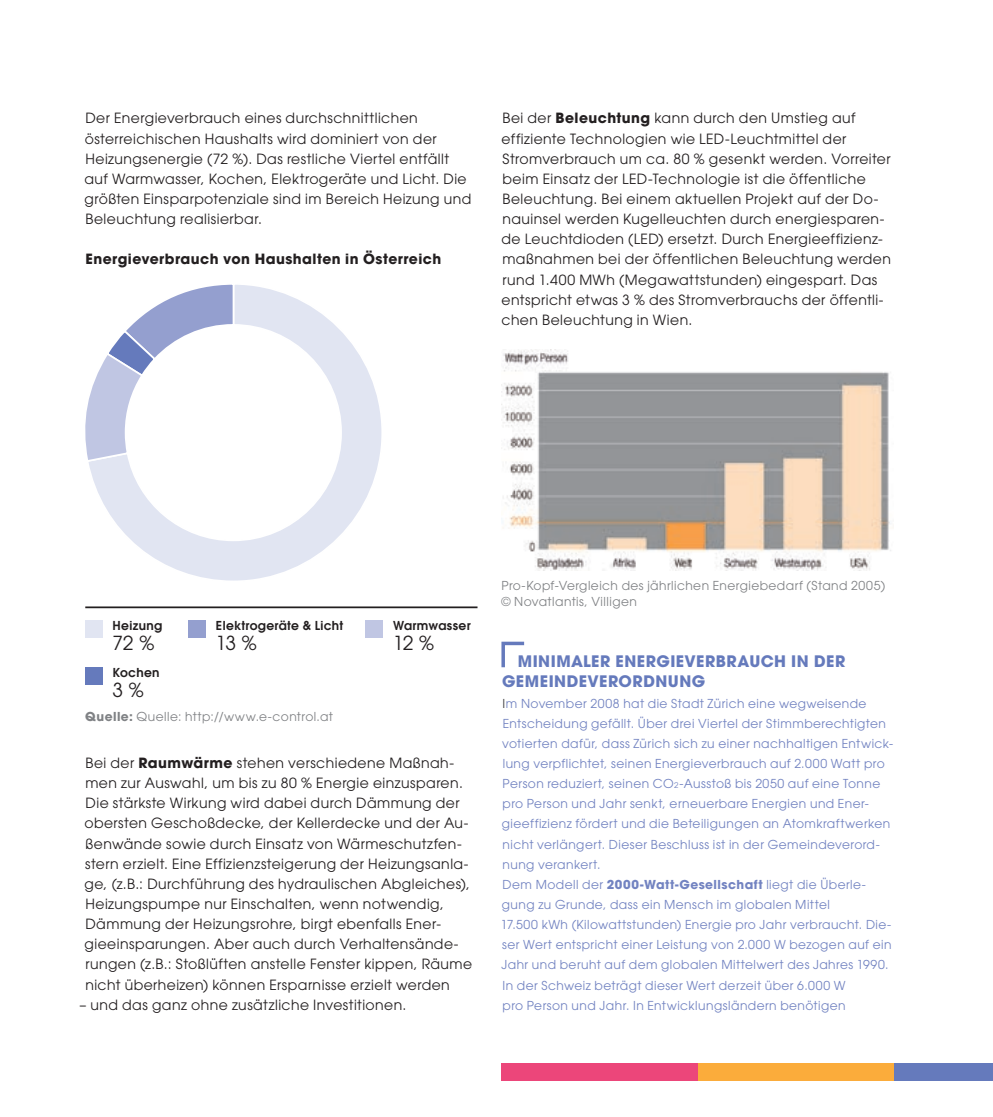
<style>
.page{position:relative;width:993px;height:1117px;background:#fff}
.page>*{position:absolute;margin:0;border:0;box-sizing:border-box;transform-origin:0 0}
.t1{font:19.25px "Avant Garde";color:#231f20}
.t2{font:700 15.75px/20.1px "Avant Garde";letter-spacing:.03em;color:#657abc}
.t3{font:14px/20.1px "Avant Garde";letter-spacing:.03em;color:#231f20}
.t4{font:700 14px "Avant Garde";letter-spacing:.03em;color:#231f20}
.t5{font:12.25px/20.1px "Avant Garde";letter-spacing:.035em;color:#7283c1}
.t6{font:12.25px/15.8px "Avant Garde";letter-spacing:.035em;color:#808285}
.t7{font:600 12.25px "Avant Garde";letter-spacing:.025em;color:#231f20}
.s1{font-weight:700}
.s2{color:#3e3e3f}
.s3{font-size:7.88px}
</style>
<div class="page">
<svg style="left:501px;top:641px;width:24px;height:27px"></svg>
<hr style="left:85px;top:606px;width:392px;height:2px;background:#231f20">
<div style="left:85px;top:620px;width:18px;height:17px;background:#e1e5f2"></div>
<div style="left:365px;top:620px;width:18px;height:17px;background:#c0c6e3"></div>
<div style="left:189px;top:620px;width:17px;height:17px;background:#949fcf"></div>
<div style="left:85px;top:667px;width:18px;height:17px;background:#657abc"></div>
<svg style="left:89px;top:285px;width:293px;height:296px"></svg>
<svg style="left:85px;top:284px;width:150px;height:179px"></svg>
<img style="left:501px;top:350px;width:390px;height:220px">
<div style="left:501px;top:1062px;width:197px;height:18px;background:#ec467a"></div>
<div style="left:698px;top:1062px;width:197px;height:18px;background:#fbac3b"></div>
<div style="left:893px;top:1062px;width:99px;height:18px;background:#657abc"></div>
<p class="t3" style="left:84px;top:108px;width:388px">Der Energieverbrauch eines durchschnittlichen österreichischen Haushalts wird dominiert von der Heizungsenergie (72 %). Das restliche Viertel entfällt auf Warmwasser, Kochen, Elektrogeräte und Licht. Die größten Einsparpotenziale sind im Bereich Heizung und Beleuchtung realisierbar.</p>
<p class="t4" style="left:85px;top:250px;width:357px">Energieverbrauch von Haushalten in Österreich</p>
<p class="t3" style="left:501px;top:108px;width:391px">Bei der <span class="s1">Beleuchtung</span> kann durch den Umstieg auf effiziente Technologien wie LED-Leuchtmittel der Stromverbrauch um ca. 80 % gesenkt werden. Vorreiter beim Einsatz der LED-Technologie ist die öffentliche Beleuchtung. Bei einem aktuellen Projekt auf der Do&shy;nauinsel werden Kugelleuchten durch energiesparen&shy;de Leuchtdioden (LED) ersetzt. Durch Energieeffizienz&shy;maßnahmen bei der öffentlichen Beleuchtung werden rund 1.400 MWh (Megawattstunden) eingespart. Das entspricht etwas 3 % des Stromverbrauchs der öffentli&shy;chen Beleuchtung in Wien.</p>
<p class="t7" style="left:112px;top:617px;width:51px">Heizung</p>
<p class="t1" style="left:112px;top:631px;width:43px">72 %</p>
<p class="t7" style="left:216px;top:617px;width:129px">Elektrogeräte &amp; Licht</p>
<p class="t1" style="left:216px;top:631px;width:42px">13 %</p>
<p class="t7" style="left:112px;top:664px;width:48px">Kochen</p>
<p class="t1" style="left:112px;top:678px;width:33px">3 %</p>
<p class="t6" style="left:85px;top:708px;width:249px"><span class="s1">Quelle:</span> Quelle: http://www.e-control.at</p>
<p class="t7" style="left:393px;top:617px;width:79px">Warmwasser</p>
<p class="t1" style="left:393px;top:631px;width:42px">12 %</p>
<p class="t3" style="left:84px;top:752px;width:389px">Bei der <span class="s1">Raumwärme</span> stehen verschiedene Maßnah&shy;men zur Auswahl, um bis zu 80 % Energie einzusparen.<br>Die stärkste Wirkung wird dabei durch Dämmung der obersten Geschoßdecke, der Kellerdecke und der Au&shy;ßenwände sowie durch Einsatz von Wärmeschutzfen&shy;stern erzielt. Eine Effizienzsteigerung der Heizungsanla&shy;ge, (z.B.: Durchführung des hydraulischen Abgleiches), Heizungspumpe nur Einschalten, wenn notwendig, Dämmung der Heizungsrohre, birgt ebenfalls Ener&shy;gieeinsparungen. Aber auch durch Verhaltensände&shy;rungen (z.B.: Stoßlüften anstelle Fenster kippen, Räume nicht überheizen) können Ersparnisse erzielt werden</p>
<p class="t3" style="left:79px;top:994px;width:328px">– und das ganz ohne zusätzliche Investitionen.</p>
<p class="t6" style="left:501px;top:577px;width:385px">Pro-Kopf-Vergleich des jährlichen Energiebedarf (Stand 2005) © Novatlantis, Villigen</p>
<p class="t2" style="left:502px;top:651px;width:344px;text-indent:16px">MINIMALER ENERGIEVERBRAUCH IN DER<br>GEMEINDEVERORDNUNG</p>
<p class="t5" style="left:501px;top:692px;width:392px"><span class="s2">I</span>m November 2008 hat die Stadt Zürich eine wegweisende Entscheidung gefällt. Über drei Viertel der Stimmberechtigten votierten dafür, dass Zürich sich zu einer nachhaltigen Entwick&shy;lung verpflichtet, seinen Energieverbrauch auf 2.000 Watt pro Person reduziert, seinen CO<span class="s3">2</span>-Ausstoß bis 2050 auf eine Tonne pro Person und Jahr senkt, erneuerbare Energien und Ener&shy;gieeffizienz fördert und die Beteiligungen an Atomkraftwerken nicht verlängert. Dieser Beschluss ist in der Gemeindeverord&shy;nung verankert.</p>
<p class="t5" style="left:500px;top:874px;width:392px">Dem Modell der <span class="s1">2000-Watt-Gesellschaft</span> liegt die Überle&shy;gung zu Grunde, dass ein Mensch im globalen Mittel<br>17.500 kWh (Kilowattstunden) Energie pro Jahr verbraucht. Die&shy;ser Wert entspricht einer Leistung von 2.000 W bezogen auf ein Jahr und beruht auf dem globalen Mittelwert des Jahres 1990.<br>In der Schweiz beträgt dieser Wert derzeit über 6.000 W<br>pro Person und Jahr. In Entwicklungsländern benötigen</p>
</div>
